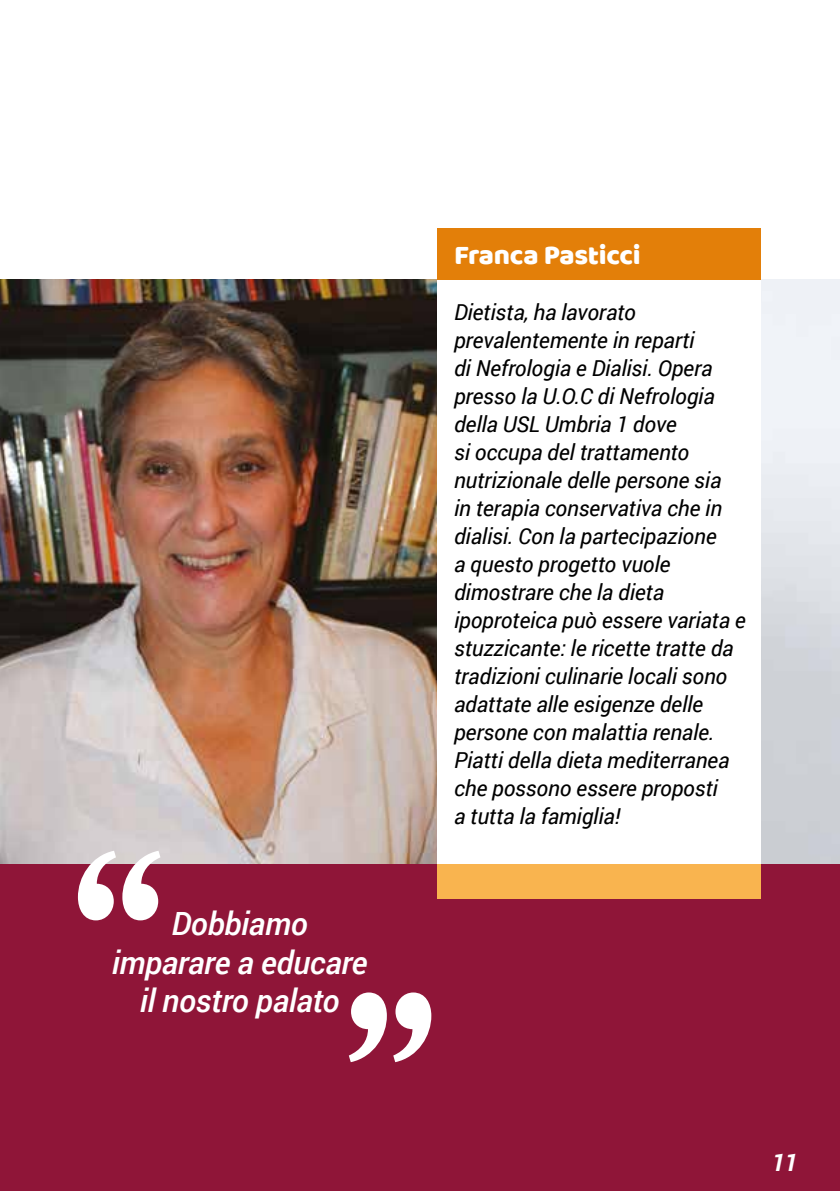
<style>
.page{position:relative;width:840px;height:1191px;background:#fff}
.page>*{position:absolute;margin:0;border:0;box-sizing:border-box;transform-origin:0 0}
.t1{font:italic 500 32px/38.4px "Roboto";letter-spacing:-.01em;color:#fff;text-align:center}
.t2{font:28px "Baloo Thambi";letter-spacing:-.01em;color:#fff}
.t3{font:italic 700 24px "Roboto";color:#fff}
.t4{font:italic 22px/28px "Roboto";letter-spacing:-.01em;color:#000}
</style>
<div class="page">
<div style="left:0;top:863px;width:839px;height:328px;background:#8f1538"></div>
<img style="left:0;top:279px;width:437px;height:584px">
<img style="left:760px;top:279px;width:79px;height:584px">
<div style="left:437px;top:250px;width:323px;height:616px;background:#fff"></div>
<div style="left:437px;top:864px;width:323px;height:34px;background:#f9b44f"></div>
<svg style="left:78px;top:850px;width:82px;height:70px"></svg>
<svg style="left:348px;top:992px;width:83px;height:70px"></svg>
<div style="left:437px;top:228px;width:323px;height:51px;background:#e37f09"></div>
<h1 class="t1" style="left:112px;top:903px;width:257px">Dobbiamo imparare a educare il nostro palato</h1>
<p class="t2" style="left:454px;top:235px;width:188px">Franca Pasticci</p>
<p class="t4" style="left:454px;top:297px;width:293px">Dietista, ha lavorato prevalentemente in reparti<br>di Nefrologia e Dialisi. Opera presso la U.O.C di Nefrologia della USL Umbria 1 dove<br>si occupa del trattamento nutrizionale delle persone sia<br>in terapia conservativa che in dialisi. Con la partecipazione<br>a questo progetto vuole dimostrare che la dieta ipoproteica può essere variata e stuzzicante: le ricette tratte da tradizioni culinarie locali sono adattate alle esigenze delle persone con malattia renale.<br>Piatti della dieta mediterranea che possono essere proposti<br>a tutta la famiglia!</p>
<p class="t3" style="left:771px;top:1145px;width:27px">11</p>
</div>
